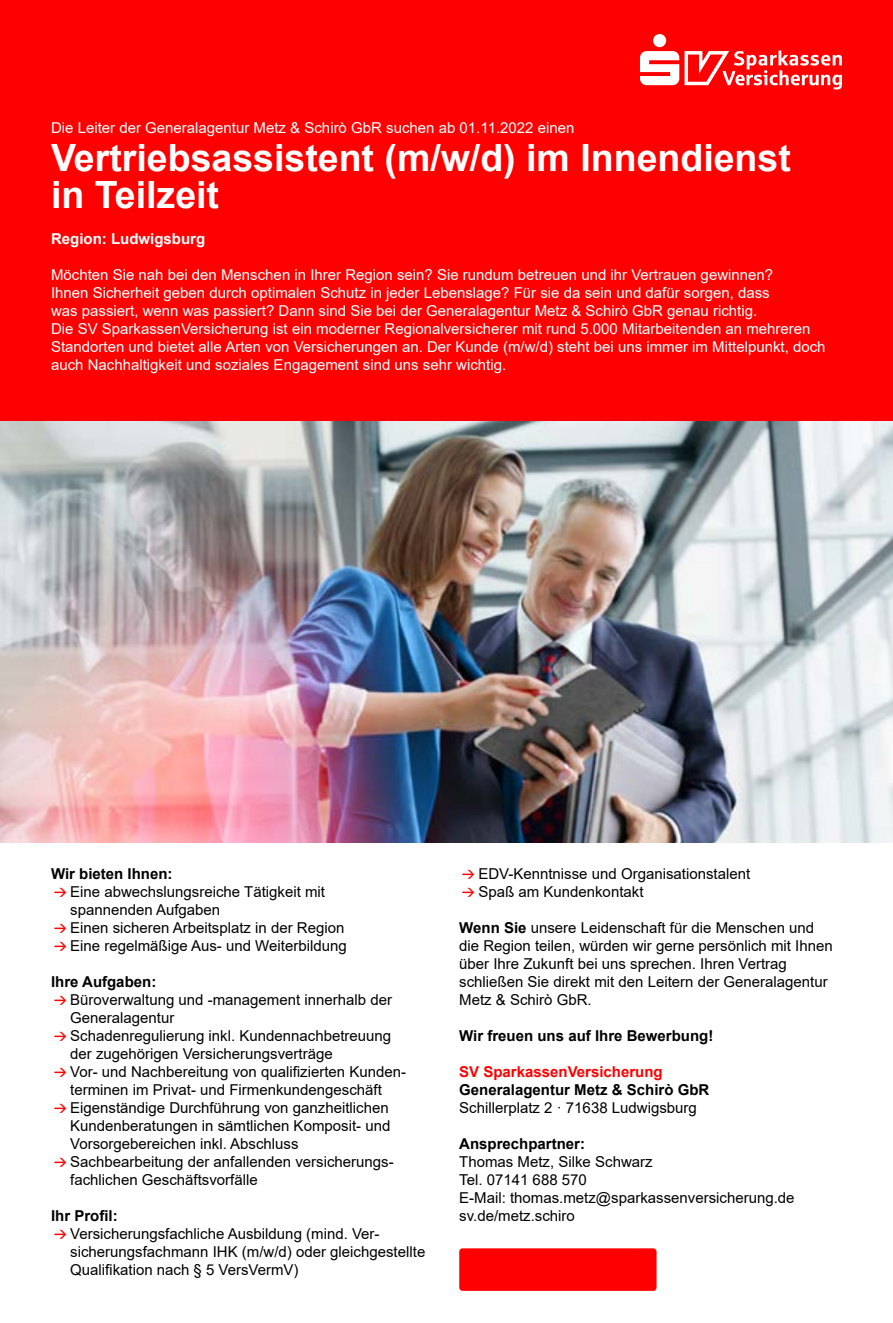
<style>
.page{position:relative;width:893px;height:1323px;background:#fff}
.page>*{position:absolute;margin:0;border:0;box-sizing:border-box;transform-origin:0 0}
.t1{font:700 37.5px/37.5px "Arial";color:#fff}
.t2{font:15px/18px "Arial";color:#000}
.t3{font:15px/18px "Arial";color:#fff}
.t4{font:700 15px "Arial";color:#000}
.t5{font:700 15px "Arial";color:#f00}
.t6{font:700 15px "Arial";color:#fff}
.s1{font-weight:700}
</style>
<div class="page">
<div style="left:0;top:0;width:893px;height:421px;background:#f00"></div>
<svg style="left:685px;top:50px;width:157px;height:39px"></svg>
<div style="left:653px;top:34px;width:13px;height:13px;background:#fff;border-radius:50%"></div>
<svg style="left:640px;top:51px;width:39px;height:34px"></svg>
<img style="left:0;top:421px;width:893px;height:421px">
<div style="left:459px;top:1248px;width:198px;height:42px;background:#f00;border-radius:3px"></div>
<p class="t3" style="left:51px;top:119px;width:525px">Die Leiter der Generalagentur Metz &amp; Schirò GbR suchen ab 01.11.2022 einen</p>
<h1 class="t1" style="left:51px;top:139px;width:741px">Vertriebsassistent (m/w/d) im Innendienst in Teilzeit</h1>
<p class="t6" style="left:51px;top:228px;width:156px">Region: Ludwigsburg</p>
<p class="t3" style="left:51px;top:266px;width:776px">Möchten Sie nah bei den Menschen in Ihrer Region sein? Sie rundum betreuen und ihr Vertrauen gewinnen?<br>Ihnen Sicherheit geben durch optimalen Schutz in jeder Lebenslage? Für sie da sein und dafür sorgen, dass<br>was passiert, wenn was passiert? Dann sind Sie bei der Generalagentur Metz &amp; Schirò GbR genau richtig.<br>Die SV SparkassenVersicherung ist ein moderner Regionalversicherer mit rund 5.000 Mitarbeitenden an mehreren Standorten und bietet alle Arten von Versicherungen an. Der Kunde (m/w/d) steht bei uns immer im Mittelpunkt, doch auch Nachhaltigkeit und soziales Engagement sind uns sehr wichtig.</p>
<p class="t4" style="left:51px;top:862px;width:123px">Wir bieten Ihnen:</p>
<p class="t2" style="left:70px;top:882px;width:278px">Eine abwechslungsreiche Tätigkeit mit spannenden Aufgaben<br>Einen sicheren Arbeitsplatz in der Region Eine regelmäßige Aus- und Weiterbildung</p>
<p class="t4" style="left:51px;top:970px;width:107px">Ihre Aufgaben:</p>
<p class="t2" style="left:70px;top:990px;width:337px">Büroverwaltung und -management innerhalb der Generalagentur<br>Schadenregulierung inkl. Kundennachbetreuung der zugehörigen Versicherungsverträge<br>Vor- und Nachbereitung von qualifizierten Kunden&shy;terminen im Privat- und Firmenkundengeschäft Eigenständige Durchführung von ganzheitlichen Kundenberatungen in sämtlichen Komposit- und Vorsorgebereichen inkl. Abschluss Sachbearbeitung der anfallenden versicherungs&shy;fachlichen Geschäftsvorfälle</p>
<p class="t4" style="left:51px;top:1204px;width:68px">Ihr Profil:</p>
<p class="t2" style="left:70px;top:1224px;width:357px">Versicherungsfachliche Ausbildung (mind. Ver&shy;sicherungsfachmann IHK (m/w/d) oder gleichgestellte<br>Qualifikation nach § 5 VersVermV)</p>
<p class="t2" style="left:478px;top:864px;width:273px">EDV-Kenntnisse und Organisationstalent<br>Spaß am Kundenkontakt</p>
<p class="t2" style="left:459px;top:918px;width:375px"><span class="s1">Wenn Sie</span> unsere Leidenschaft für die Menschen und die Region teilen, würden wir gerne persönlich mit Ihnen über Ihre Zukunft bei uns sprechen. Ihren Vertrag schließen Sie direkt mit den Leitern der Generalagentur Metz &amp; Schirò GbR.</p>
<p class="t4" style="left:459px;top:1024px;width:256px">Wir freuen uns auf Ihre Bewerbung!</p>
<p class="t5" style="left:459px;top:1060px;width:205px">SV SparkassenVersicherung</p>
<p class="t4" style="left:459px;top:1078px;width:252px">Generalagentur Metz &amp; Schirò GbR</p>
<p class="t2" style="left:459px;top:1098px;width:239px">Schillerplatz 2 · 71638 Ludwigsburg</p>
<p class="t4" style="left:459px;top:1132px;width:127px">Ansprechpartner:</p>
<p class="t2" style="left:459px;top:1152px;width:337px">Thomas Metz, Silke Schwarz<br>Tel. 07141 688 570<br>E-Mail: thomas.metz@sparkassenversicherung.de sv.de/metz.schiro</p>
</div>
